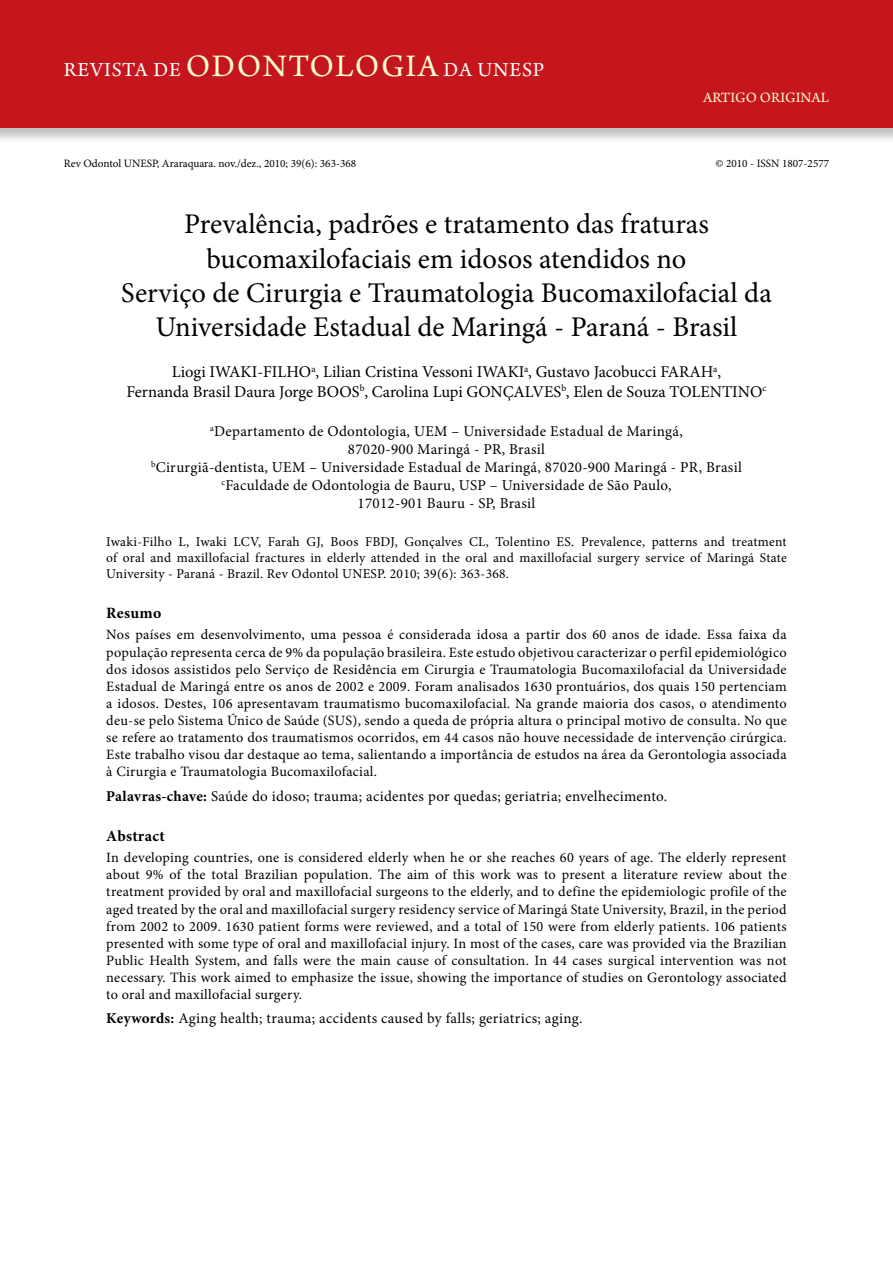
<style>
.page{position:relative;width:893px;height:1263px;background:#fff}
.page>*{position:absolute;margin:0;border:0;box-sizing:border-box;transform-origin:0 0}
.t1{font:28.5px/34.2px "Minion Pro";color:#000;text-align:center}
.t2{font:21px "Arno Pro";letter-spacing:.04em;color:#fff}
.t3{font:16.5px/19.8px "Minion Pro";color:#000;text-align:center}
.t4{font:700 15.75px "Minion Pro";letter-spacing:.02em;color:#000}
.t5{font:15px/18px "Minion Pro";letter-spacing:.02em;color:#000;text-align:center}
.t6{font:15px "Arno Pro";color:#fffcd5}
.t7{font:14.25px/17.1px "Minion Pro";letter-spacing:.02em;color:#000;text-align:justify}
.t8{font:13.5px/16.2px "Minion Pro";letter-spacing:.02em;color:#000;text-align:justify}
.t9{font:11.25px "Minion Pro";color:#000}
.s1{font-size:33px;color:#fffcd5}
.s2{font-weight:700}
</style>
<div class="page">
<div style="left:0;top:0;width:893px;height:144px;background:#000;opacity:.25"></div>
<div style="left:0;top:0;width:893px;height:128px;background:#c4161c"></div>
<h2 class="t2" style="left:64px;top:58px;width:482px">REVISTA DE <span class="s1">ODONTOLOGIA</span> DA UNESP</h2>
<p class="t6" style="left:703px;top:89px;width:128px">ARTIGO ORIGINAL</p>
<p class="t9" style="left:64px;top:156px;width:294px">Rev Odontol UNESP, Araraquara. nov./dez., 2010; 39(6): 363-368</p>
<p class="t9" style="left:715px;top:156px;width:115px">© 2010 - ISSN 1807-2577</p>
<h1 class="t1" style="left:121px;top:207px;width:652px">Prevalência, padrões e tratamento das fraturas bucomaxilofaciais em idosos atendidos no<br>Serviço de Cirurgia e Traumatologia Bucomaxilofacial da Universidade Estadual de Maringá - Paraná - Brasil</h1>
<p class="t3" style="left:126px;top:362px;width:642px">Liogi IWAKI-FILHO<sup>a</sup>, Lilian Cristina Vessoni IWAKI<sup>a</sup>, Gustavo Jacobucci FARAH<sup>a</sup>,<br>Fernanda Brasil Daura Jorge BOOS<sup>b</sup>, Carolina Lupi GONÇALVES<sup>b</sup>, Elen de Souza TOLENTINO<sup>c</sup></p>
<p class="t5" style="left:151px;top:422px;width:592px"><sup>a</sup>Departamento de Odontologia, UEM – Universidade Estadual de Maringá,<br>87020-900 Maringá - PR, Brasil<br><sup>b</sup>Cirurgiã-dentista, UEM – Universidade Estadual de Maringá, 87020-900 Maringá - PR, Brasil <sup>c</sup>Faculdade de Odontologia de Bauru, USP – Universidade de São Paulo,<br>17012-901 Bauru - SP, Brasil</p>
<p class="t8" style="left:106px;top:533px;width:682px">Iwaki-Filho L, Iwaki LCV, Farah GJ, Boos FBDJ, Gonçalves CL, Tolentino ES. Prevalence, patterns and treatment of oral and maxillofacial fractures in elderly attended in the oral and maxillofacial surgery service of Maringá State University - Paraná - Brazil. Rev Odontol UNESP. 2010; 39(6): 363-368.</p>
<p class="t4" style="left:106px;top:602px;width:56px">Resumo</p>
<p class="t7" style="left:106px;top:626px;width:682px">Nos países em desenvolvimento, uma pessoa é considerada idosa a partir dos 60 anos de idade. Essa faixa da população representa cerca de 9% da população brasileira. Este estudo objetivou caracterizar o perfil epidemiológico dos idosos assistidos pelo Serviço de Residência em Cirurgia e Traumatologia Bucomaxilofacial da Universidade Estadual de Maringá entre os anos de 2002 e 2009. Foram analisados 1630 prontuários, dos quais 150 pertenciam a idosos. Destes, 106 apresentavam traumatismo bucomaxilofacial. Na grande maioria dos casos, o atendimento deu-se pelo Sistema Único de Saúde (SUS), sendo a queda de própria altura o principal motivo de consulta. No que se refere ao tratamento dos traumatismos ocorridos, em 44 casos não houve necessidade de intervenção cirúrgica.<br>Este trabalho visou dar destaque ao tema, salientando a importância de estudos na área da Gerontologia associada à Cirurgia e Traumatologia Bucomaxilofacial.</p>
<p class="t5" style="left:106px;top:787px;width:562px"><span class="s2">Palavras-chave:</span> Saúde do idoso; trauma; acidentes por quedas; geriatria; envelhecimento.</p>
<p class="t4" style="left:106px;top:825px;width:60px">Abstract</p>
<p class="t7" style="left:106px;top:849px;width:682px">In developing countries, one is considered elderly when he or she reaches 60 years of age. The elderly represent about 9% of the total Brazilian population. The aim of this work was to present a literature review about the treatment provided by oral and maxillofacial surgeons to the elderly, and to define the epidemiologic profile of the aged treated by the oral and maxillofacial surgery residency service of Maringá State University, Brazil, in the period from 2002 to 2009. 1630 patient forms were reviewed, and a total of 150 were from elderly patients. 106 patients presented with some type of oral and maxillofacial injury. In most of the cases, care was provided via the Brazilian Public Health System, and falls were the main cause of consultation. In 44 cases surgical intervention was not necessary. This work aimed to emphasize the issue, showing the importance of studies on Gerontology associated to oral and maxillofacial surgery.</p>
<p class="t5" style="left:106px;top:1010px;width:478px"><span class="s2">Keywords:</span> Aging health; trauma; accidents caused by falls; geriatrics; aging.</p>
</div>
